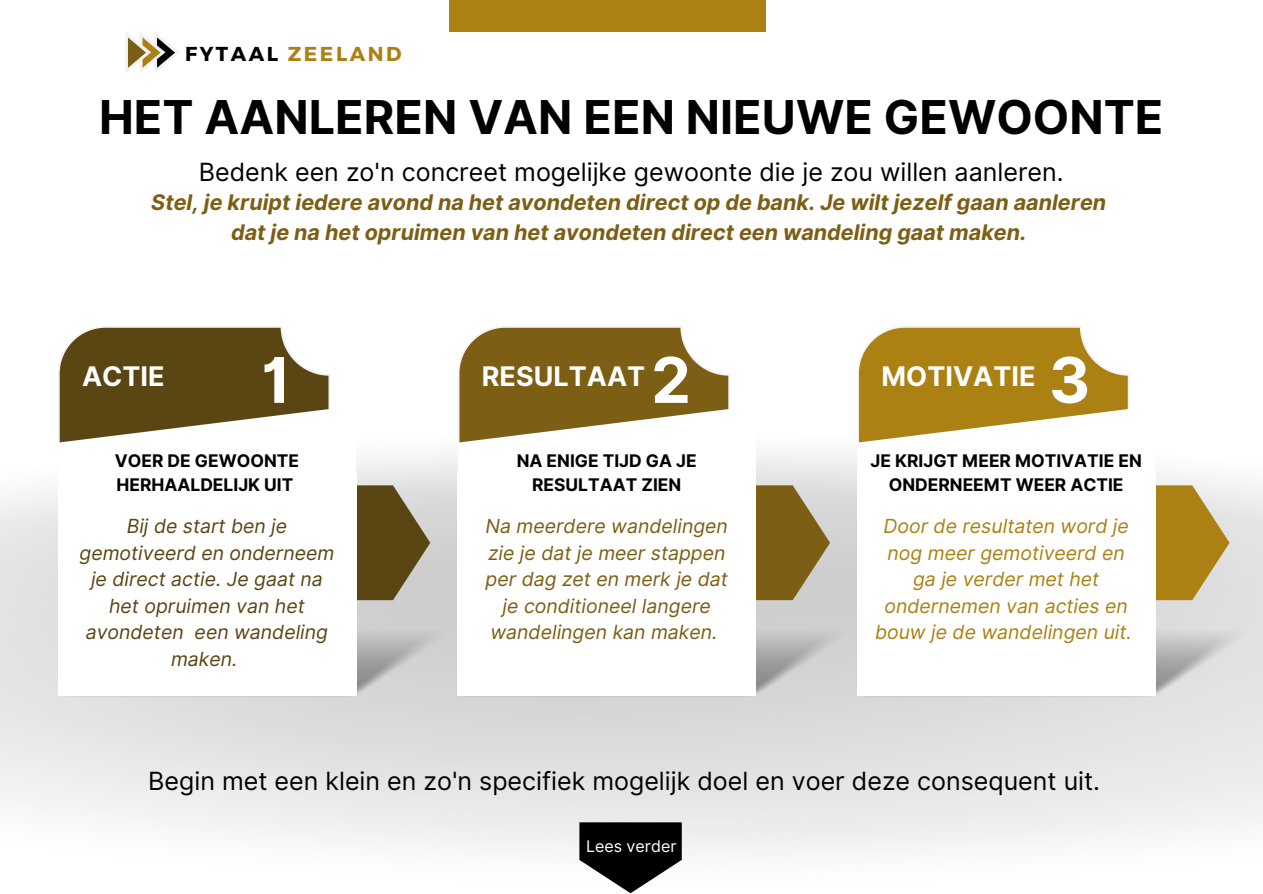
<style>
.page{position:relative;width:1263px;height:894px;background:#fff}
.page>*{position:absolute;margin:0;border:0;box-sizing:border-box;transform-origin:0 0}
.t1{font:700 63px "Inter";color:#fff}
.t2{font:700 46.65px "Inter";color:#010101}
.t3{font:700 27px "Inter";color:#fff}
.t4{font:25.05px "Inter";color:#010101}
.t5{font:italic 700 21.45px/29.2px "Inter";color:#7c5e14;text-align:center}
.t6{font:700 20.1px "Montserrat";letter-spacing:.125em;color:#aa8112}
.t7{font:italic 19.5px/26.4px "Inter";color:#5a4613;text-align:center}
.t8{font:italic 19.5px/26.4px "Inter";color:#7c5e14;text-align:center}
.t9{font:italic 19.5px/26.4px "Inter";color:#aa8112;text-align:center}
.t10{font:700 17.4px/23.9px "Inter";color:#010101;text-align:center}
.t11{font:16.05px "Inter";color:#fff}
.s1{color:#010101}
</style>
<div class="page">
<svg style="left:126px;top:32px;width:54px;height:40px"></svg>
<div style="left:449px;top:0;width:316px;height:32px;background:#aa8112"></div>
<svg style="left:357px;top:485px;width:73px;height:115px;background:#796a44"></svg>
<svg style="left:58px;top:326px;width:272px;height:79px;background:#705f33"></svg>
<svg style="left:58px;top:405px;width:272px;height:38px;fill:#5a4613"></svg>
<svg style="left:756px;top:485px;width:74px;height:115px;background:#917b43"></svg>
<svg style="left:458px;top:326px;width:272px;height:79px;background:#8d7333"></svg>
<svg style="left:458px;top:405px;width:298px;height:67px"></svg>
<svg style="left:1156px;top:485px;width:73px;height:115px;background:#b89946"></svg>
<svg style="left:858px;top:326px;width:271px;height:79px;background:#b59131"></svg>
<svg style="left:857px;top:405px;width:272px;height:67px"></svg>
<svg style="left:579px;top:822px;width:103px;height:71px"></svg>
<p class="t6" style="left:185px;top:41px;width:218px"><span class="s1">FYTAAL</span> ZEELAND</p>
<h2 class="t2" style="left:99px;top:89px;width:1066px">HET AANLEREN VAN EEN NIEUWE GEWOONTE</h2>
<p class="t4" style="left:199px;top:156px;width:866px">Bedenk een zo'n concreet mogelijke gewoonte die je zou willen aanleren.</p>
<p class="t5" style="left:151px;top:188px;width:956px">Stel, je kruipt iedere avond na het avondeten direct op de bank. Je wilt jezelf gaan aanleren dat je na het opruimen van het avondeten direct een wandeling gaat maken.</p>
<p class="t3" style="left:82px;top:360px;width:84px">ACTIE</p>
<h1 class="t1" style="left:261px;top:342px;width:31px">1</h1>
<p class="t10" style="left:115px;top:448px;width:186px;text-align:left">VOER DE GEWOONTE<br>HERHAALDELIJK UIT</p>
<p class="t7" style="left:80px;top:513px;width:256px">Bij de start ben je gemotiveerd en onderneem je direct actie. Je gaat na het opruimen van het avondeten een wandeling maken.</p>
<p class="t3" style="left:482px;top:360px;width:165px">RESULTAAT</p>
<h1 class="t1" style="left:651px;top:342px;width:41px">2</h1>
<p class="t10" style="left:517px;top:448px;width:181px">NA ENIGE TIJD GA JE<br>RESULTAAT ZIEN</p>
<p class="t8" style="left:485px;top:513px;width:244px">Na meerdere wandelingen zie je dat je meer stappen per dag zet en merk je dat je conditioneel langere wandelingen kan maken.</p>
<p class="t3" style="left:881px;top:360px;width:156px">MOTIVATIE</p>
<h1 class="t1" style="left:1049px;top:342px;width:43px">3</h1>
<p class="t10" style="left:871px;top:448px;width:273px">JE KRIJGT MEER MOTIVATIE EN<br>ONDERNEEMT WEER ACTIE</p>
<p class="t9" style="left:875px;top:513px;width:258px">Door de resultaten word je nog meer gemotiveerd en ga je verder met het ondernemen van acties en bouw je de wandelingen uit.</p>
<p class="t4" style="left:148px;top:765px;width:953px">Begin met een klein en zo'n specifiek mogelijk doel en voer deze consequent uit.</p>
<p class="t11" style="left:586px;top:836px;width:92px">Lees verder</p>
</div>
